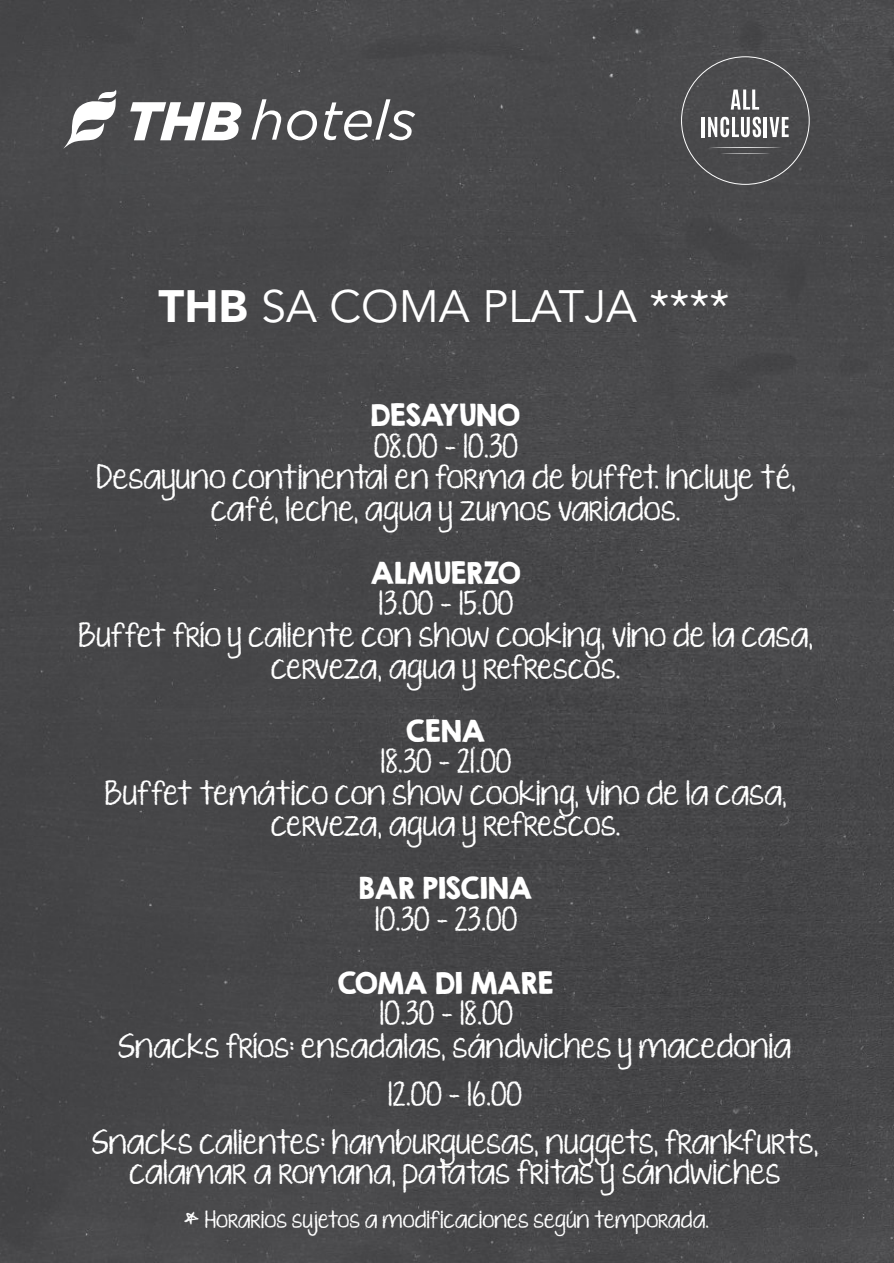
<style>
.page{position:relative;width:894px;height:1263px;background:#fff}
.page>*{position:absolute;margin:0;border:0;box-sizing:border-box;transform-origin:0 0}
.t1{font:45px "Avenir LT Std";color:#fff}
.t2{font:27px "KG Second Chances Solid";color:#fff}
.t3{font:25.5px/31.5px "KG Ten Thousand Reasons";color:#fff;text-align:center}
.t4{font:18px "KG Ten Thousand Reasons";letter-spacing:.01em;color:#fff}
.s1{font-weight:900}
</style>
<div class="page">
<div style="left:0;top:0;width:892px;height:1263px;background:#474749"></div>
<svg style="left:63px;top:90px;width:54px;height:59px"></svg>
<svg style="left:130px;top:102px;width:111px;height:38px"></svg>
<svg style="left:251px;top:99px;width:30px;height:41px"></svg>
<svg style="left:287px;top:110px;width:30px;height:30px"></svg>
<svg style="left:324px;top:99px;width:91px;height:41px"></svg>
<svg style="left:730px;top:90px;width:28px;height:20px"></svg>
<hr style="left:701px;top:117px;width:3px;height:20px;background:#fff">
<svg style="left:707px;top:117px;width:53px;height:20px"></svg>
<hr style="left:763px;top:117px;width:3px;height:20px;background:#fff">
<svg style="left:769px;top:117px;width:19px;height:20px"></svg>
<svg style="left:708px;top:147px;width:73px;height:7px"></svg>
<h1 class="t1" style="left:158px;top:288px;width:572px"><span class="s1">THB</span> SA COMA PLATJA ****</h1>
<p class="t2" style="left:371px;top:398px;width:151px">DESAYUNO</p>
<p class="t3" style="left:96px;top:432px;width:700px">08.00 - 10.30<br>Desayuno continental en forma de buffet. Incluye té, café, leche, agua y zumos variados.</p>
<p class="t2" style="left:370px;top:556px;width:152px">ALMUERZO</p>
<p class="t3" style="left:79px;top:590px;width:735px">13.00 - 15.00<br>Buffet frío y caliente con show cooking, vino de la casa, cerveza, agua y refrescos.</p>
<p class="t2" style="left:406px;top:713px;width:81px">CENA</p>
<p class="t3" style="left:105px;top:748px;width:682px">18.30 - 21.00<br>Buffet temático con show cooking, vino de la casa, cerveza, agua y refrescos.</p>
<p class="t2" style="left:359px;top:871px;width:175px">BAR PISCINA</p>
<p class="t3" style="left:374px;top:905px;width:144px">10.30 - 23.00</p>
<p class="t2" style="left:338px;top:965px;width:217px">COMA DI MARE</p>
<p class="t3" style="left:379px;top:1000px;width:135px">10.30 - 18.00</p>
<p class="t3" style="left:92px;top:1024px;width:727px;line-height:48px">Snacks fríos: ensadalas, sándwiches y macedonia<br>12.00 - 16.00<br>Snacks calientes: hamburguesas, nuggets, frankfurts,</p>
<p class="t3" style="left:129px;top:1158px;width:652px">calamar a romana, patatas fritas y sándwiches</p>
<p class="t4" style="left:183px;top:1206px;width:527px">* Horarios sujetos a modificaciones según temporada.</p>
</div>
